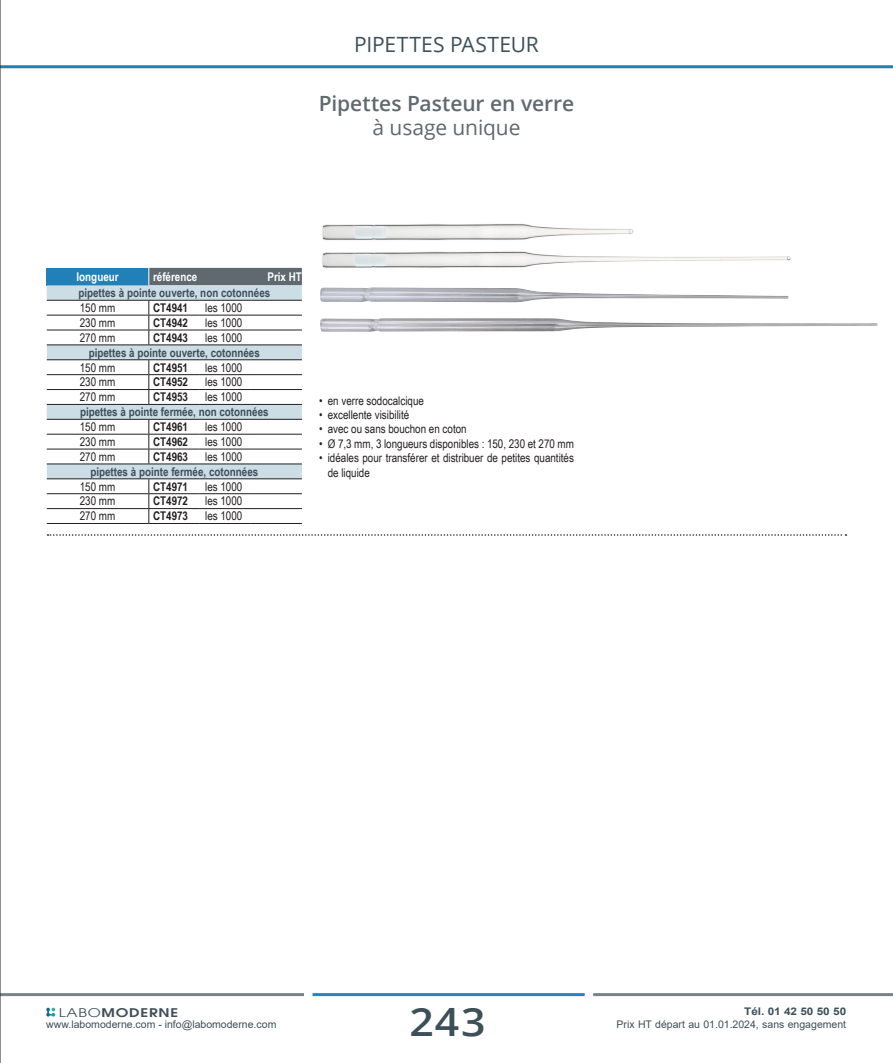
<style>
.page{position:relative;width:893px;height:1063px;background:#fff}
.page>*{position:absolute;margin:0;border:0;box-sizing:border-box;transform-origin:0 0}
.t1{font:600 39px "Open Sans";color:#3d4f59;scale:1.1 1}
.titre2{font:600 21px/24px "Open Sans";color:#5f696f;text-align:center}
.tetedroite2009_copie{font:21px "Open Sans";letter-spacing:.005em;color:#3d4f59}
.texte_puce{font:12px/14.4px "Arial Narrow";color:#231f20}
.texte_tableau{font:12px "Arial Narrow";color:#231f20}
.texte_tableau-2{font:700 12px "Arial Narrow";color:#3d4f59}
.texte_tableau-3{font:700 12px "Arial Narrow";color:#231f20}
.tab_tarif_tete{font:700 12px "Arial Narrow";color:#fff}
.t2{font:600 12px "Avant Garde";letter-spacing:.05em;color:#3d4f59;scale:1.25 1}
.t3{font:10.5px "Arial";color:#3d4f59}
.t4{font:700 10.5px "Arial";color:#3d4f59;scale:1.12 1}
.s1{font-weight:400}
</style>
<div class="page">
<hr style="left:0;top:65px;width:893px;height:3px;background:#2280b8">
<hr style="left:0;top:993px;width:304px;height:3px;background:#778385">
<svg style="left:46px;top:1008px;width:9px;height:9px"></svg>
<hr style="left:313px;top:993px;width:272px;height:3px;background:#2884ba">
<hr style="left:593px;top:993px;width:300px;height:3px;background:#778385">
<hr style="left:0;top:0;width:1px;height:1063px;background:#231f20">
<img style="left:322px;top:251px;width:469px;height:17px">
<img style="left:322px;top:224px;width:312px;height:16px">
<img style="left:320px;top:287px;width:468px;height:15px">
<img style="left:320px;top:318px;width:558px;height:14px">
<div style="left:47px;top:268px;width:102px;height:17px;background:#2280b8"></div>
<svg style="left:47px;top:285px;width:255px;height:193px"></svg>
<hr style="left:47px;top:300px;width:102px;height:1px;background:#231f20">
<hr style="left:149px;top:300px;width:51px;height:1px;background:#231f20">
<hr style="left:200px;top:300px;width:51px;height:1px;background:#231f20">
<hr style="left:251px;top:300px;width:51px;height:1px;background:#231f20">
<hr style="left:47px;top:315px;width:102px;height:1px;background:#231f20">
<hr style="left:149px;top:315px;width:51px;height:1px;background:#231f20">
<hr style="left:200px;top:315px;width:51px;height:1px;background:#231f20">
<hr style="left:251px;top:315px;width:51px;height:1px;background:#231f20">
<hr style="left:47px;top:330px;width:102px;height:1px;background:#231f20">
<hr style="left:149px;top:330px;width:51px;height:1px;background:#231f20">
<hr style="left:200px;top:330px;width:51px;height:1px;background:#231f20">
<hr style="left:251px;top:330px;width:51px;height:1px;background:#231f20">
<hr style="left:47px;top:345px;width:102px;height:1px;background:#231f20">
<hr style="left:149px;top:345px;width:51px;height:1px;background:#231f20">
<hr style="left:200px;top:345px;width:51px;height:1px;background:#231f20">
<hr style="left:251px;top:345px;width:51px;height:1px;background:#231f20">
<hr style="left:47px;top:359px;width:102px;height:1px;background:#231f20">
<hr style="left:149px;top:359px;width:51px;height:1px;background:#231f20">
<hr style="left:200px;top:359px;width:51px;height:1px;background:#231f20">
<hr style="left:251px;top:359px;width:51px;height:1px;background:#231f20">
<hr style="left:47px;top:374px;width:102px;height:1px;background:#231f20">
<hr style="left:149px;top:374px;width:51px;height:1px;background:#231f20">
<hr style="left:200px;top:374px;width:51px;height:1px;background:#231f20">
<hr style="left:251px;top:374px;width:51px;height:1px;background:#231f20">
<hr style="left:47px;top:389px;width:102px;height:1px;background:#231f20">
<hr style="left:149px;top:389px;width:51px;height:1px;background:#231f20">
<hr style="left:200px;top:389px;width:51px;height:1px;background:#231f20">
<hr style="left:251px;top:389px;width:51px;height:1px;background:#231f20">
<hr style="left:47px;top:404px;width:102px;height:1px;background:#231f20">
<hr style="left:149px;top:404px;width:51px;height:1px;background:#231f20">
<hr style="left:200px;top:404px;width:51px;height:1px;background:#231f20">
<hr style="left:251px;top:404px;width:51px;height:1px;background:#231f20">
<hr style="left:47px;top:419px;width:102px;height:1px;background:#231f20">
<hr style="left:149px;top:419px;width:51px;height:1px;background:#231f20">
<hr style="left:200px;top:419px;width:51px;height:1px;background:#231f20">
<hr style="left:251px;top:419px;width:51px;height:1px;background:#231f20">
<hr style="left:47px;top:434px;width:102px;height:1px;background:#231f20">
<hr style="left:149px;top:434px;width:51px;height:1px;background:#231f20">
<hr style="left:200px;top:434px;width:51px;height:1px;background:#231f20">
<hr style="left:251px;top:434px;width:51px;height:1px;background:#231f20">
<hr style="left:47px;top:449px;width:102px;height:1px;background:#231f20">
<hr style="left:149px;top:449px;width:51px;height:1px;background:#231f20">
<hr style="left:200px;top:449px;width:51px;height:1px;background:#231f20">
<hr style="left:251px;top:449px;width:51px;height:1px;background:#231f20">
<hr style="left:149px;top:464px;width:51px;height:1px;background:#231f20">
<hr style="left:149px;top:478px;width:51px;height:1px;background:#231f20">
<hr style="left:149px;top:493px;width:51px;height:1px;background:#231f20">
<hr style="left:149px;top:508px;width:51px;height:1px;background:#231f20">
<hr style="left:200px;top:508px;width:51px;height:1px;background:#231f20">
<hr style="left:47px;top:523px;width:102px;height:1px;background:#231f20">
<hr style="left:149px;top:523px;width:51px;height:1px;background:#231f20">
<hr style="left:200px;top:523px;width:51px;height:1px;background:#231f20">
<hr style="left:251px;top:523px;width:51px;height:1px;background:#231f20">
<div style="left:148px;top:268px;width:154px;height:17px;background:#5f696f"></div>
<svg style="left:148px;top:301px;width:1px;height:44px"></svg>
<svg style="left:148px;top:360px;width:1px;height:44px"></svg>
<svg style="left:148px;top:420px;width:1px;height:44px"></svg>
<svg style="left:148px;top:479px;width:1px;height:44px"></svg>
<hr style="left:47px;top:493px;width:102px;height:1px;background:#231f20">
<hr style="left:200px;top:493px;width:51px;height:1px;background:#231f20">
<hr style="left:251px;top:493px;width:51px;height:1px;background:#231f20">
<hr style="left:47px;top:508px;width:102px;height:1px;background:#231f20">
<hr style="left:251px;top:508px;width:51px;height:1px;background:#231f20">
<hr style="left:47px;top:464px;width:102px;height:1px;background:#231f20">
<hr style="left:200px;top:464px;width:51px;height:1px;background:#231f20">
<hr style="left:251px;top:464px;width:51px;height:1px;background:#231f20">
<hr style="left:47px;top:478px;width:102px;height:1px;background:#231f20">
<hr style="left:200px;top:478px;width:51px;height:1px;background:#231f20">
<hr style="left:251px;top:478px;width:51px;height:1px;background:#231f20">
<svg style="left:48px;top:534px;width:798px;height:2px"></svg>
<p class="tetedroite2009_copie" style="left:354px;top:30px;width:186px">PIPETTES PASTEUR</p>
<p class="titre2" style="left:319px;top:91px;width:257px">Pipettes Pasteur en verre <span class="s1">à usage unique</span></p>
<p class="tab_tarif_tete" style="left:77px;top:268px;width:44px">longueur</p>
<p class="tab_tarif_tete" style="left:153px;top:268px;width:46px">référence</p>
<p class="tab_tarif_tete" style="left:267px;top:268px;width:36px">Prix HT</p>
<p class="texte_tableau-2" style="left:78px;top:284px;width:193px">pipettes à pointe ouverte, non cotonnées</p>
<p class="texte_tableau" style="left:80px;top:299px;width:37px">150 mm</p>
<p class="texte_tableau-3" style="left:153px;top:299px;width:37px">CT4941</p>
<p class="texte_tableau" style="left:205px;top:299px;width:39px">les 1000</p>
<p class="texte_tableau" style="left:80px;top:314px;width:37px">230 mm</p>
<p class="texte_tableau-3" style="left:153px;top:314px;width:37px">CT4942</p>
<p class="texte_tableau" style="left:205px;top:314px;width:39px">les 1000</p>
<p class="texte_tableau" style="left:80px;top:329px;width:37px">270 mm</p>
<p class="texte_tableau-3" style="left:153px;top:328px;width:37px">CT4943</p>
<p class="texte_tableau" style="left:205px;top:329px;width:39px">les 1000</p>
<p class="texte_tableau-2" style="left:89px;top:343px;width:173px">pipettes à pointe ouverte, cotonnées</p>
<p class="texte_tableau" style="left:80px;top:358px;width:37px">150 mm</p>
<p class="texte_tableau-3" style="left:153px;top:358px;width:37px">CT4951</p>
<p class="texte_tableau" style="left:205px;top:358px;width:39px">les 1000</p>
<p class="texte_tableau" style="left:80px;top:373px;width:37px">230 mm</p>
<p class="texte_tableau-3" style="left:153px;top:373px;width:37px">CT4952</p>
<p class="texte_tableau" style="left:205px;top:373px;width:39px">les 1000</p>
<p class="texte_tableau" style="left:80px;top:388px;width:37px">270 mm</p>
<p class="texte_tableau-3" style="left:153px;top:388px;width:37px">CT4953</p>
<p class="texte_tableau" style="left:205px;top:388px;width:39px">les 1000</p>
<p class="texte_tableau-2" style="left:80px;top:403px;width:190px">pipettes à pointe fermée, non cotonnées</p>
<p class="texte_tableau" style="left:80px;top:418px;width:37px">150 mm</p>
<p class="texte_tableau-3" style="left:153px;top:418px;width:37px">CT4961</p>
<p class="texte_tableau" style="left:205px;top:418px;width:39px">les 1000</p>
<p class="texte_tableau" style="left:80px;top:433px;width:37px">230 mm</p>
<p class="texte_tableau-3" style="left:153px;top:433px;width:37px">CT4962</p>
<p class="texte_tableau" style="left:205px;top:433px;width:39px">les 1000</p>
<p class="texte_tableau" style="left:80px;top:448px;width:37px">270 mm</p>
<p class="texte_tableau-3" style="left:153px;top:447px;width:37px">CT4963</p>
<p class="texte_tableau" style="left:205px;top:448px;width:39px">les 1000</p>
<p class="texte_tableau-2" style="left:90px;top:462px;width:169px">pipettes à pointe fermée, cotonnées</p>
<p class="texte_tableau" style="left:80px;top:478px;width:37px">150 mm</p>
<p class="texte_tableau-3" style="left:153px;top:477px;width:37px">CT4971</p>
<p class="texte_tableau" style="left:205px;top:478px;width:39px">les 1000</p>
<p class="texte_tableau" style="left:80px;top:492px;width:37px">230 mm</p>
<p class="texte_tableau-3" style="left:153px;top:492px;width:37px">CT4972</p>
<p class="texte_tableau" style="left:205px;top:492px;width:39px">les 1000</p>
<p class="texte_tableau" style="left:80px;top:507px;width:37px">270 mm</p>
<p class="texte_tableau-3" style="left:153px;top:507px;width:37px">CT4973</p>
<p class="texte_tableau" style="left:205px;top:507px;width:39px">les 1000</p>
<p class="texte_puce" style="left:319px;top:393px;width:106px">• en verre sodocalcique</p>
<p class="texte_puce" style="left:319px;top:407px;width:91px">• excellente visibilité</p>
<p class="texte_puce" style="left:319px;top:421px;width:149px">• avec ou sans bouchon en coton</p>
<p class="texte_puce" style="left:319px;top:436px;width:256px">• Ø 7,3 mm, 3 longueurs disponibles : 150, 230 et 270 mm</p>
<p class="texte_puce" style="left:328px;top:450px;width:248px;text-indent:-9px">• idéales pour transférer et distribuer de petites quantités de liquide</p>
<h1 class="t1" style="left:409px;top:995px;width:71px">243</h1>
<p class="t4" style="left:744px;top:1004px;width:93px">Tél. 01 42 50 50 50</p>
<p class="t2" style="left:59px;top:1004px;width:97px"><span class="s1">LABO</span>MODERNE</p>
<p class="t3" style="left:46px;top:1017px;width:232px">www.labomoderne.com - info@labomoderne.com</p>
<p class="t3" style="left:617px;top:1017px;width:231px">Prix HT départ au 01.01.2024, sans engagement</p>
</div>
